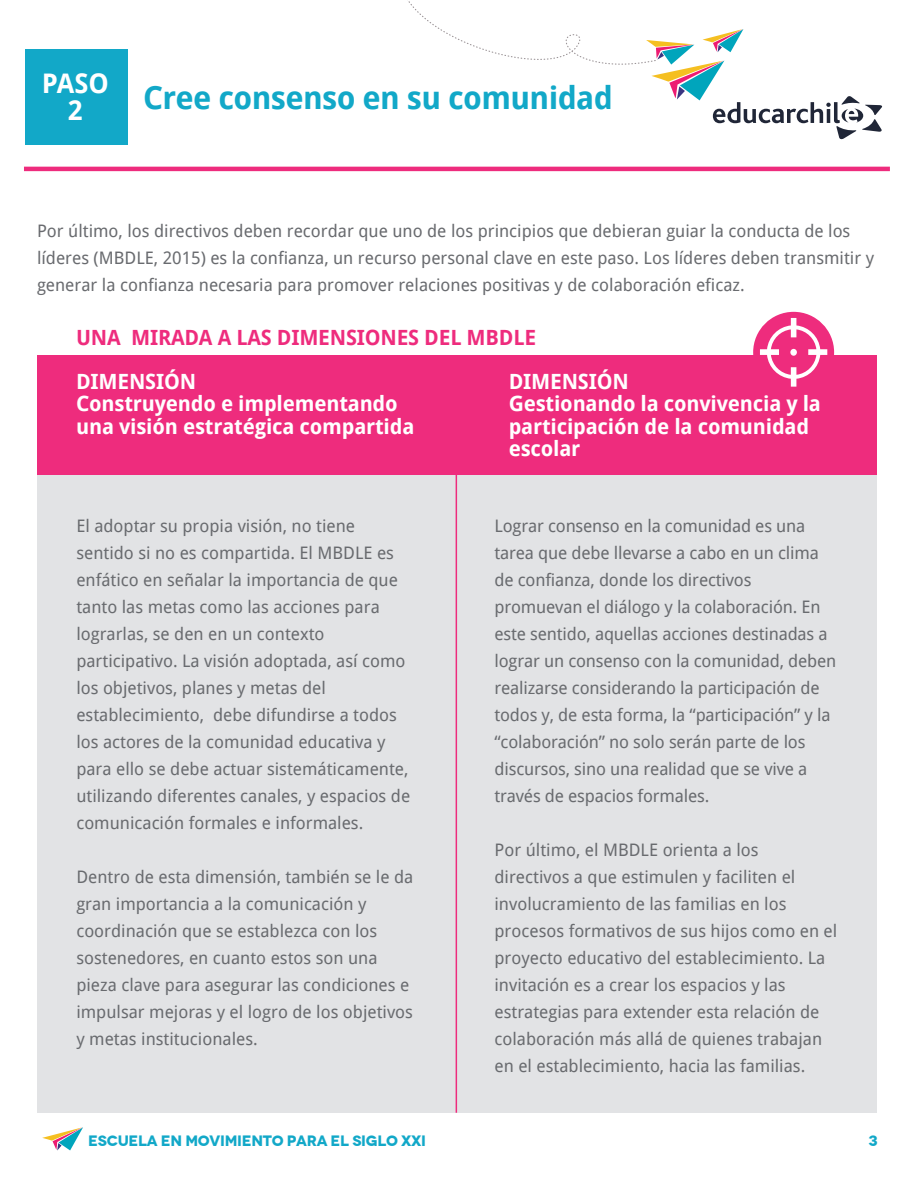
<style>
.page{position:relative;width:918px;height:1188px;background:#fff}
.page>*{position:absolute;margin:0;border:0;box-sizing:border-box;transform-origin:0 0}
.t1{font:700 31.5px "Droid Sans";letter-spacing:-.02em;color:#12a8c8}
.t2{font:700 27px/27px "Droid Sans";color:#fff;text-align:center}
.t3{font:700 21px/22.5px "Droid Sans";letter-spacing:-.01em;color:#fff}
.t4{font:700 21px "Droid Sans";letter-spacing:-.01em;color:#ee2c7d}
.t5{font:17.25px/27px "Droid Sans";color:#696b6f}
.t6{font:700 15px "Novecentowide";letter-spacing:-.02em;color:#12a8c8}
</style>
<div class="page">
<svg style="left:42px;top:1127px;width:41px;height:24px"></svg>
<div style="left:25px;top:49px;width:102px;height:96px;background:#12a8c8"></div>
<hr style="left:24px;top:167px;width:866px;height:4px;background:#ee2c7d">
<svg style="left:408px;top:1px;width:475px;height:139px"></svg>
<div style="left:38px;top:398px;width:839px;height:715px;background:#e2e3e5"></div>
<div style="left:38px;top:355px;width:839px;height:120px;background:#ee2c7d"></div>
<hr style="left:456px;top:475px;width:1px;height:638px;background:#ee2c7d">
<div style="left:753px;top:312px;width:81px;height:81px;background:#ee2c7d;border-radius:50%"></div>
<svg style="left:760px;top:318px;width:67px;height:69px"></svg>
<div style="left:790px;top:349px;width:7px;height:7px;background:#fff;border-radius:50%"></div>
<h2 class="t2" style="left:42px;top:70px;width:69px">PASO<br>2</h2>
<h1 class="t1" style="left:143px;top:80px;width:471px">Cree consenso en su comunidad</h1>
<p class="t5" style="left:37px;top:217px;width:839px">Por último, los directivos deben recordar que uno de los principios que debieran guiar la conducta de los líderes (MBDLE, 2015) es la confianza, un recurso personal clave en este paso. Los líderes deben transmitir y generar la confianza necesaria para promover relaciones positivas y de colaboración eficaz.</p>
<p class="t4" style="left:76px;top:325px;width:462px">UNA MIRADA A LAS DIMENSIONES DEL MBDLE</p>
<p class="t3" style="left:76px;top:370px;width:340px">DIMENSIÓN<br>Construyendo e implementando una visión estratégica compartida</p>
<p class="t3" style="left:509px;top:370px;width:314px">DIMENSIÓN<br>Gestionando la convivencia y la participación de la comunidad escolar</p>
<p class="t5" style="left:76px;top:513px;width:335px">El adoptar su propia visión, no tiene sentido si no es compartida. El MBDLE es enfático en señalar la importancia de que tanto las metas como las acciones para lograrlas, se den en un contexto participativo. La visión adoptada, así como los objetivos, planes y metas del establecimiento, debe difundirse a todos los actores de la comunidad educativa y para ello se debe actuar sistemáticamente, utilizando diferentes canales, y espacios de comunicación formales e informales.</p>
<p class="t5" style="left:76px;top:864px;width:339px">Dentro de esta dimensión, también se le da gran importancia a la comunicación y coordinación que se establezca con los sostenedores, en cuanto estos son una pieza clave para asegurar las condiciones e impulsar mejoras y el logro de los objetivos y metas institucionales.</p>
<p class="t5" style="left:495px;top:513px;width:343px">Lograr consenso en la comunidad es una tarea que debe llevarse a cabo en un clima de confianza, donde los directivos promuevan el diálogo y la colaboración. En este sentido, aquellas acciones destinadas a lograr un consenso con la comunidad, deben realizarse considerando la participación de todos y, de esta forma, la “participación” y la “colaboración” no solo serán parte de los discursos, sino una realidad que se vive a través de espacios formales.</p>
<p class="t5" style="left:495px;top:836px;width:344px">Por último, el MBDLE orienta a los directivos a que estimulen y faciliten el involucramiento de las familias en los procesos formativos de sus hijos como en el proyecto educativo del establecimiento. La invitación es a crear los espacios y las estrategias para extender esta relación de colaboración más allá de quienes trabajan en el establecimiento, hacia las familias.</p>
<p class="t6" style="left:88px;top:1131px;width:339px">ESCUELA EN MOVIMIENTO PARA EL SIGLO XXI</p>
<p class="t6" style="left:869px;top:1131px;width:11px">3</p>
</div>
